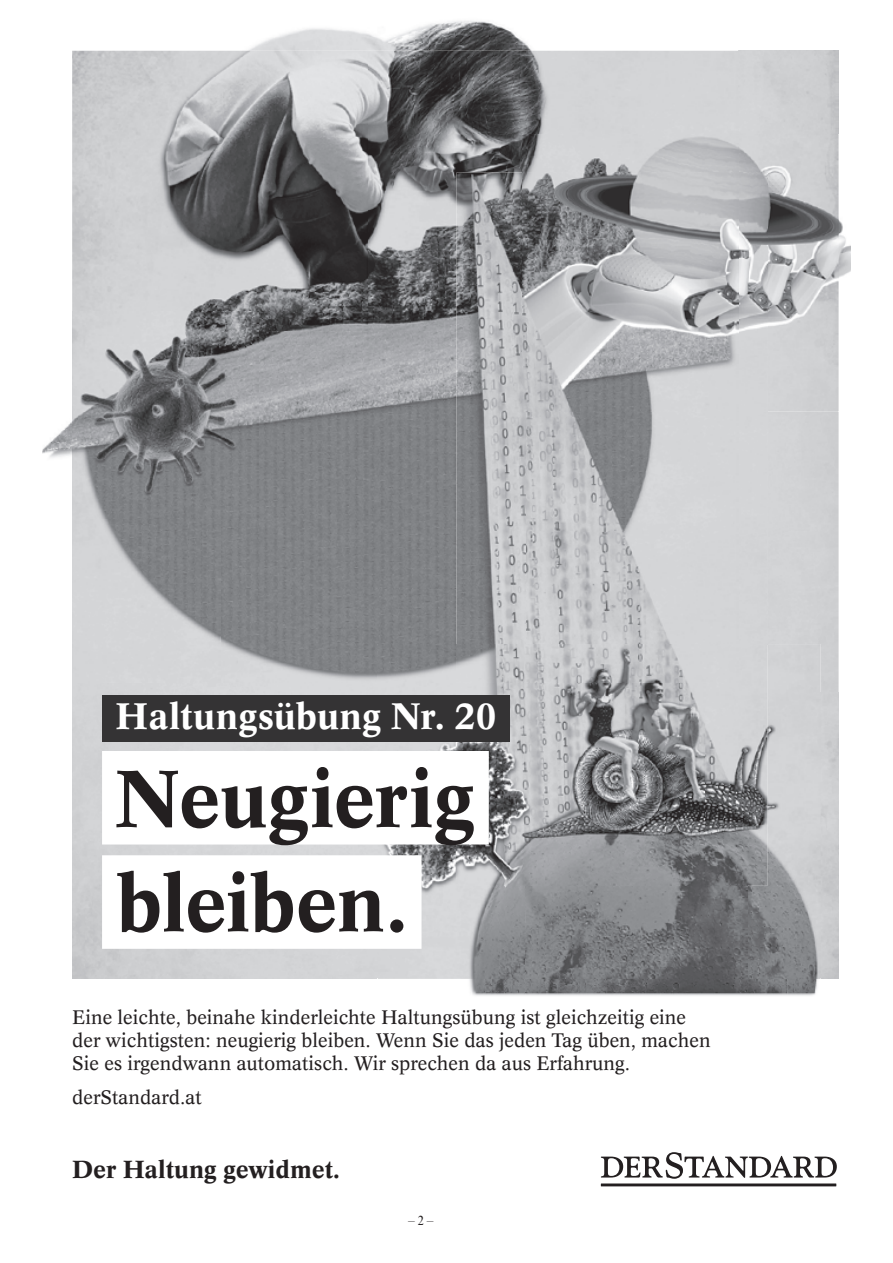
<style>
.page{position:relative;width:893px;height:1263px;background:#fff}
.page>*{position:absolute;margin:0;border:0;box-sizing:border-box;transform-origin:0 0}
.t1{font:700 78.6px/104.2px "Concorde";letter-spacing:-.01em;color:#231f20}
.t2{font:700 36px "Concorde";letter-spacing:.01em;color:#fff}
.t3{font:700 24.15px "Concorde";color:#231f20}
.t4{font:19.2px/23px "Concorde";color:#231f20}
.t5{font:condensed 13.5px "Times NRMT Std";color:#231f20}
</style>
<div class="page">
<div style="left:767px;top:411px;width:72px;height:282px;background:#d1d2d4"></div>
<img style="left:72px;top:682px;width:453px;height:297px">
<img style="left:72px;top:21px;width:666px;height:30px">
<img style="left:42px;top:422px;width:29px;height:36px">
<img style="left:72px;top:51px;width:296px;height:280px">
<img style="left:368px;top:51px;width:370px;height:140px">
<img style="left:368px;top:191px;width:88px;height:491px">
<img style="left:220px;top:331px;width:148px;height:351px">
<img style="left:72px;top:519px;width:148px;height:163px">
<img style="left:738px;top:134px;width:113px;height:277px">
<img style="left:522px;top:134px;width:216px;height:39px">
<img style="left:527px;top:411px;width:240px;height:233px">
<img style="left:456px;top:173px;width:71px;height:471px">
<img style="left:522px;top:173px;width:245px;height:238px">
<img style="left:469px;top:979px;width:349px;height:17px">
<img style="left:747px;top:644px;width:74px;height:335px">
<img style="left:525px;top:886px;width:222px;height:93px">
<img style="left:378px;top:644px;width:327px;height:38px">
<img style="left:456px;top:682px;width:249px;height:204px">
<img style="left:705px;top:644px;width:62px;height:242px">
<img style="left:71px;top:312px;width:187px;height:207px">
<div style="left:102px;top:695px;width:408px;height:47px;background:#343334"></div>
<svg style="left:102px;top:751px;width:387px;height:198px"></svg>
<svg style="left:601px;top:1152px;width:236px;height:34px"></svg>
<p class="t2" style="left:116px;top:694px;width:382px">Haltungsübung Nr. 20</p>
<p class="t1" style="left:116px;top:746px;width:360px">Neugierig bleiben.</p>
<p class="t4" style="left:72px;top:1005px;width:640px">Eine leichte, beinahe kinderleichte Haltungsübung ist gleichzeitig eine der wichtigsten: neugierig bleiben. Wenn Sie das jeden Tag üben, machen<br>Sie es irgendwann automatisch. Wir sprechen da aus Erfahrung.</p>
<p class="t4" style="left:72px;top:1086px;width:131px">derStandard.at</p>
<p class="t3" style="left:72px;top:1154px;width:269px">Der Haltung gewidmet.</p>
<p class="t5" style="left:408px;top:1212px;width:27px">– 2 –</p>
</div>
